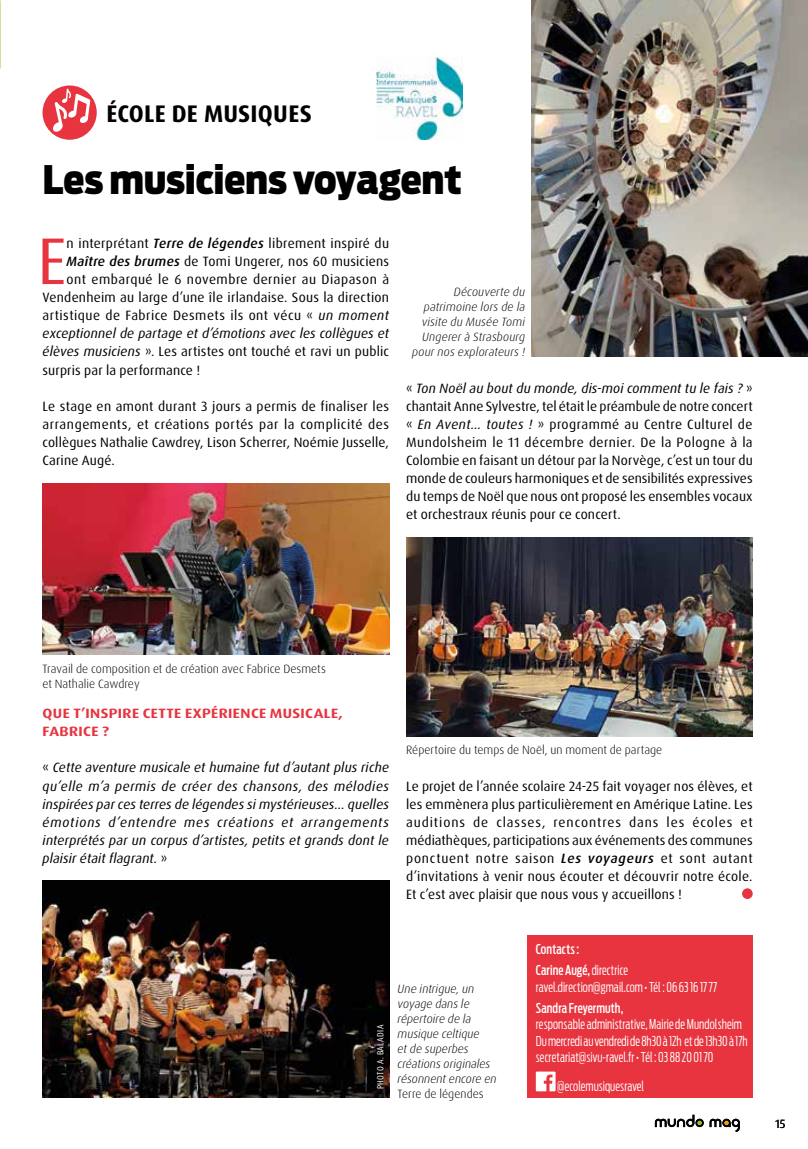
<style>
.page{position:relative;width:808px;height:1149px;background:#fff}
.page>*{position:absolute;margin:0;border:0;box-sizing:border-box;transform-origin:0 0}
.t1{font:66px "Dax Pro";color:#e7343f}
.t2{font:900 39px "Antenna Cond";letter-spacing:-.005em;color:#000}
.t3{font:700 24px "Dax Pro";letter-spacing:.01em;color:#000}
.t4{font:13.5px/18.1px "Dax Pro";letter-spacing:.015em;color:#000;text-align:justify}
.t5{font:italic 13.5px/18.1px "Dax Pro";letter-spacing:.01em;color:#000;text-align:justify}
.t6{font:300 13.5px/16.5px "Antenna Extra Cond";letter-spacing:.005em;color:#fff}
.t7{font:13.5px "Dax Pro";letter-spacing:.035em;color:#000}
.t8{font:500 13.5px/20.7px "Antenna Extra Cond";letter-spacing:.005em;color:#fff}
.t9{font:700 expanded 13.5px/18.1px "Dax Pro";letter-spacing:.025em;color:#e7343f}
.t10{font:italic 300 12px/15px "Dax Pro";letter-spacing:.005em;color:#000;text-align:right}
.t11{font:300 12px/15px "Dax Pro";color:#000}
.t12{font:12px "Dax Pro";color:#000}
.t13{font:condensed 9px "Dax Pro";letter-spacing:.04em;color:#fff}
.s1{font-weight:500;font-style:italic}
.s2{font-style:italic}
.s3{font-style:normal}
.s4{font-weight:300}
</style>
<div class="page">
<div style="left:43px;top:85px;width:54px;height:55px;background:#e7343f;border-radius:50%"></div>
<svg style="left:52px;top:89px;width:38px;height:43px"></svg>
<div style="left:527px;top:934px;width:226px;height:163px;background:#e7343f"></div>
<svg style="left:536px;top:1071px;width:20px;height:19px"></svg>
<div style="left:742px;top:888px;width:11px;height:10px;background:#e7343f;border-radius:50%"></div>
<img style="left:377px;top:58px;width:85px;height:81px">
<img style="left:43px;top:483px;width:346px;height:171px">
<img style="left:406px;top:537px;width:347px;height:199px">
<img style="left:43px;top:880px;width:346px;height:217px">
<img style="left:531px;top:0;width:277px;height:356px">
<svg style="left:655px;top:1114px;width:85px;height:17px"></svg>
<h3 class="t3" style="left:106px;top:98px;width:207px">ÉCOLE DE MUSIQUES</h3>
<h2 class="t2" style="left:43px;top:156px;width:421px">Les musiciens voyagent</h2>
<h1 class="t1" style="left:37px;top:218px;width:31px">E</h1>
<p class="t4" style="left:67px;top:234px;width:324px">n interprétant <span class="s1">Terre de légendes</span> librement inspiré du</p>
<p class="t4" style="left:67px;top:252px;width:324px"><span class="s1">Maître des brumes</span> de Tomi Ungerer, nos 60 musiciens</p>
<p class="t7" style="left:67px;top:270px;width:324px">ont embarqué le 6 novembre dernier au Diapason à</p>
<p class="t4" style="left:43px;top:288px;width:348px">Vendenheim au large d’une île irlandaise. Sous la direction</p>
<p class="t7" style="left:43px;top:307px;width:348px">artistique de Fabrice Desmets ils ont vécu « <span class="s2">un moment</span></p>
<p class="t5" style="left:43px;top:324px;width:348px">exceptionnel de partage et d’émotions avec les collègues et</p>
<p class="t4" style="left:43px;top:342px;width:348px"><span class="s2">élèves musiciens</span> ». Les artistes ont touché et ravi un public</p>
<p class="t4" style="left:43px;top:361px;width:159px">surpris par la performance !</p>
<p class="t4" style="left:43px;top:397px;width:348px">Le stage en amont durant 3 jours a permis de finaliser les arrangements, et créations portés par la complicité des collègues Nathalie Cawdrey, Lison Scherrer, Noémie Jusselle, Carine Augé.</p>
<p class="t10" style="left:412px;top:284px;width:114px">Découverte du patrimoine lors de la visite du Musée Tomi<br>Ungerer à Strasbourg pour nos explorateurs !</p>
<p class="t4" style="left:406px;top:379px;width:348px">« <span class="s2">Ton Noël au bout du monde, dis-moi comment tu le fais ?</span> » chantait Anne Sylvestre, tel était le préambule de notre concert « <span class="s2">En Avent… toutes !</span> » programmé au Centre Culturel de Mundolsheim le 11 décembre dernier. De la Pologne à la Colombie en faisant un détour par la Norvège, c’est un tour du monde de couleurs harmoniques et de sensibilités expressives du temps de Noël que nous ont proposé les ensembles vocaux et orchestraux réunis pour ce concert.</p>
<p class="t11" style="left:43px;top:661px;width:285px">Travail de composition et de création avec Fabrice Desmets et Nathalie Cawdrey</p>
<p class="t9" style="left:43px;top:704px;width:302px">QUE T’INSPIRE CETTE EXPÉRIENCE MUSICALE,<br>FABRICE ?</p>
<p class="t5" style="left:43px;top:758px;width:348px"><span class="s3">«</span> Cette aventure musicale et humaine fut d’autant plus riche qu’elle m’a permis de créer des chansons, des mélodies inspirées par ces terres de légendes si mystérieuses… quelles émotions d’entendre mes créations et arrangements interprétés par un corpus d’artistes, petits et grands dont le plaisir était flagrant. <span class="s3">»</span></p>
<p class="t11" style="left:406px;top:742px;width:258px">Répertoire du temps de Noël, un moment de partage</p>
<p class="t4" style="left:406px;top:776px;width:348px">Le projet de l’année scolaire 24-25 fait voyager nos élèves, et les emmènera plus particulièrement en Amérique Latine. Les auditions de classes, rencontres dans les écoles et médiathèques, participations aux événements des communes ponctuent notre saison <span class="s1">Les voyageurs</span> et sont autant d’invitations à venir nous écouter et découvrir notre école.<br>Et c’est avec plaisir que nous vous y accueillons !</p>
<p class="t13" style="left:374px;top:1088px;width:66px;rotate:-90deg">PHOTO A. BALADIA</p>
<p class="t10" style="left:398px;top:980px;width:100px;text-align:left">Une intrigue, un voyage dans le répertoire de la musique celtique<br>et de superbes créations originales résonnent encore en</p>
<p class="t11" style="left:398px;top:1085px;width:88px">Terre de légendes</p>
<p class="t8" style="left:536px;top:938px;width:94px">Contacts :<br>Carine Augé, <span class="s4">directrice</span></p>
<p class="t6" style="left:536px;top:978px;width:183px">ravel.direction@gmail.com • Tél : 06 63 16 17 77</p>
<p class="t8" style="left:536px;top:996px;width:89px">Sandra Freyermuth,</p>
<p class="t6" style="left:536px;top:1015px;width:213px">responsable administrative, Mairie de Mundolsheim<br>Du mercredi au vendredi de 8h30 à 12h et de 13h30 à 17h secretariat@sivu-ravel.fr • Tél : 03 88 20 01 70</p>
<p class="t6" style="left:557px;top:1077px;width:88px">@ecolemusiquesravel</p>
<p class="t12" style="left:775px;top:1115px;width:12px">15</p>
</div>
